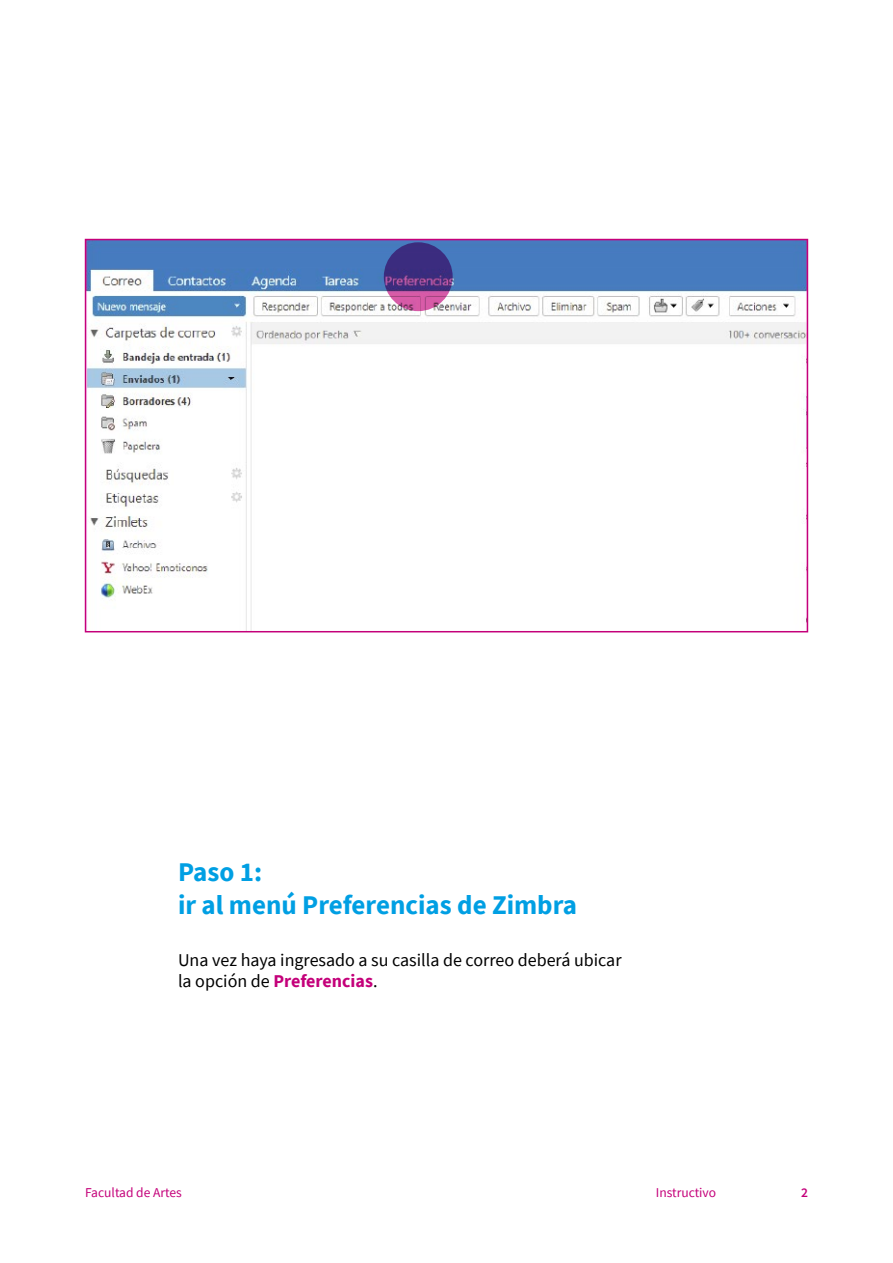
<style>
.page{position:relative;width:893px;height:1263px;background:#fff}
.page>*{position:absolute;margin:0;border:0;box-sizing:border-box;transform-origin:0 0}
.t1{font:700 27px/32.4px "Source Sans Pro";color:#009fe3}
.t2{font:18px/21px "Source Sans Pro";color:#000}
.t3{font:13.5px "Source Sans Pro";color:#c4007a}
.t4{font:600 13.5px "Source Sans Pro";color:#c4007a}
.s1{font-weight:700;color:#c4007a}
</style>
<div class="page">
<img style="left:88px;top:242px;width:717px;height:387px">
<div style="left:85px;top:239px;width:723px;height:393px;border:2px solid #c4007a"></div>
<svg style="left:384px;top:242px;width:69px;height:69px;background:#663988"></svg>
<h1 class="t1" style="left:178px;top:856px;width:400px">Paso 1:<br>ir al menú Preferencias de Zimbra</h1>
<p class="t2" style="left:178px;top:949px;width:445px">Una vez haya ingresado a su casilla de correo deberá ubicar la opción de <span class="s1">Preferencias</span>.</p>
<p class="t3" style="left:85px;top:1184px;width:98px">Facultad de Artes</p>
<p class="t3" style="left:656px;top:1184px;width:62px">Instructivo</p>
<p class="t4" style="left:801px;top:1184px;width:8px">2</p>
</div>
